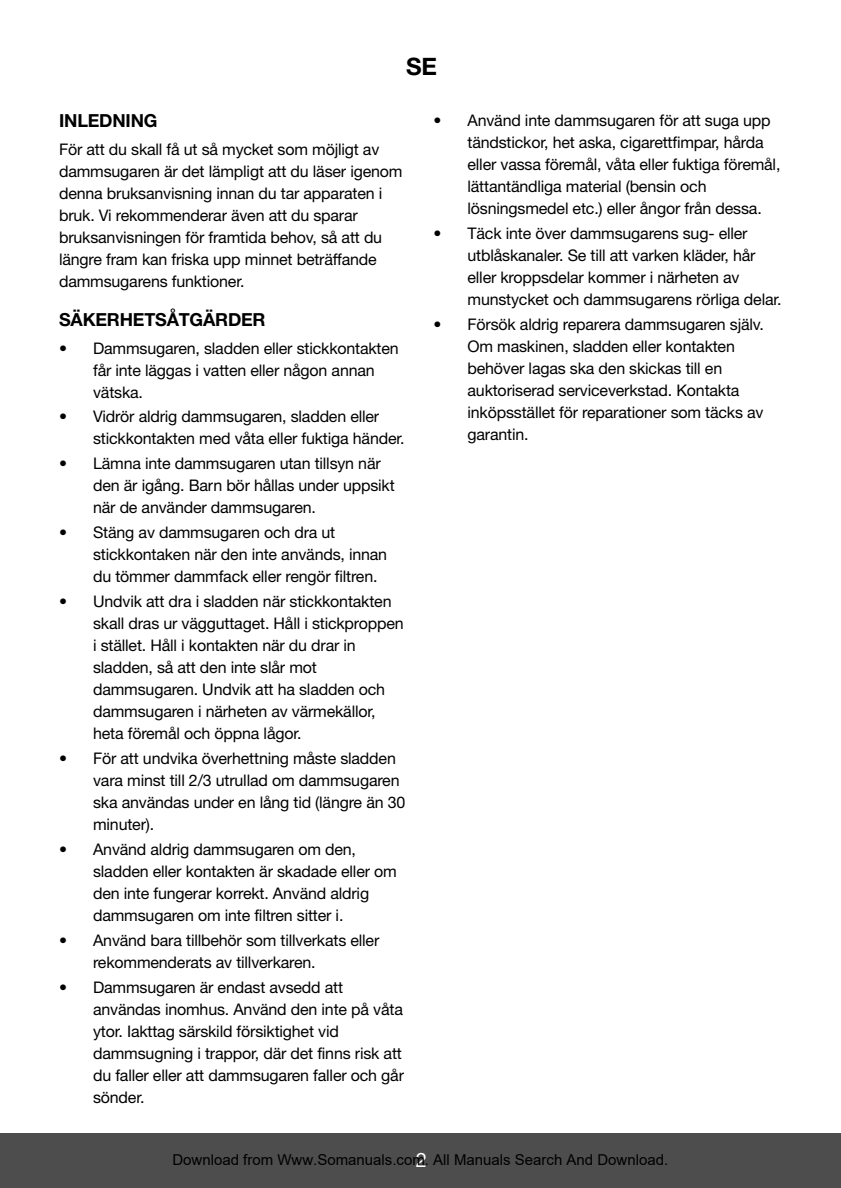
<style>
.page{position:relative;width:841px;height:1188px;background:#fff}
.page>*{position:absolute;margin:0;border:0;box-sizing:border-box;transform-origin:0 0}
.t1{font:700 24px "Helvetica Neue";color:#000}
.t2{font:20px "Helvetica Neue";color:#fff}
.t3{font:700 18px "Helvetica Neue";letter-spacing:-.01em;color:#000}
.t4{font:16px/22px "Helvetica Neue";letter-spacing:-.01em;color:#000}
.t5{font:15px "Arial";color:#000}
</style>
<div class="page">
<div style="left:0;top:1133px;width:841px;height:55px;background:#4d4d4d"></div>
<h1 class="t1" style="left:406px;top:58px;width:32px">SE</h1>
<p class="t3" style="left:59px;top:114px;width:100px">INLEDNING</p>
<p class="t4" style="left:59px;top:140px;width:345px">För att du skall få ut så mycket som möjligt av dammsugaren är det lämpligt att du läser igenom denna bruksanvisning innan du tar apparaten i bruk. Vi rekommenderar även att du sparar bruksanvisningen för framtida behov, så att du längre fram kan friska upp minnet beträffande dammsugarens funktioner.</p>
<p class="t3" style="left:59px;top:313px;width:208px">SÄKERHETSÅTGÄRDER</p>
<p class="t4" style="left:93px;top:338px;width:307px;text-indent:-34px">• Dammsugaren, sladden eller stickkontakten får inte läggas i vatten eller någon annan vätska.</p>
<p class="t4" style="left:93px;top:407px;width:313px;text-indent:-34px">• Vidrör aldrig dammsugaren, sladden eller stickkontakten med våta eller fuktiga händer.</p>
<p class="t4" style="left:93px;top:454px;width:303px;text-indent:-34px">• Lämna inte dammsugaren utan tillsyn när den är igång. Barn bör hållas under uppsikt när de använder dammsugaren.</p>
<p class="t4" style="left:93px;top:523px;width:295px;text-indent:-34px">• Stäng av dammsugaren och dra ut stickkontaken när den inte används, innan du tömmer dammfack eller rengör filtren.</p>
<p class="t4" style="left:93px;top:592px;width:312px;text-indent:-34px">• Undvik att dra i sladden när stickkontakten skall dras ur vägguttaget. Håll i stickproppen i stället. Håll i kontakten när du drar in sladden, så att den inte slår mot dammsugaren. Undvik att ha sladden och dammsugaren i närheten av värmekällor, heta föremål och öppna lågor.</p>
<p class="t4" style="left:93px;top:749px;width:314px;text-indent:-34px">• För att undvika överhettning måste sladden vara minst till 2/3 utrullad om dammsugaren ska användas under en lång tid (längre än 30 minuter).</p>
<p class="t4" style="left:93px;top:839px;width:305px;text-indent:-34px">• Använd aldrig dammsugaren om den, sladden eller kontakten är skadade eller om den inte fungerar korrekt. Använd aldrig dammsugaren om inte filtren sitter i.</p>
<p class="t4" style="left:93px;top:930px;width:288px;text-indent:-34px">• Använd bara tillbehör som tillverkats eller rekommenderats av tillverkaren.</p>
<p class="t4" style="left:93px;top:977px;width:312px;text-indent:-34px">• Dammsugaren är endast avsedd att användas inomhus. Använd den inte på våta ytor. Iakttag särskild försiktighet vid dammsugning i trappor, där det finns risk att du faller eller att dammsugaren faller och går sönder.</p>
<p class="t4" style="left:467px;top:111px;width:314px;text-indent:-34px">• Använd inte dammsugaren för att suga upp tändstickor, het aska, cigarettfimpar, hårda eller vassa föremål, våta eller fuktiga föremål, lättantändliga material (bensin och lösningsmedel etc.) eller ångor från dessa.</p>
<p class="t4" style="left:467px;top:223px;width:315px;text-indent:-34px">• Täck inte över dammsugarens sug- eller utblåskanaler. Se till att varken kläder, hår eller kroppsdelar kommer i närheten av munstycket och dammsugarens rörliga delar.</p>
<p class="t4" style="left:467px;top:314px;width:298px;text-indent:-34px">• Försök aldrig reparera dammsugaren själv.<br>Om maskinen, sladden eller kontakten behöver lagas ska den skickas till en auktoriserad serviceverkstad. Kontakta inköpsstället för reparationer som täcks av garantin.</p>
<p class="t2" style="left:416px;top:1152px;width:13px">2</p>
<p class="t5" style="left:172px;top:1151px;width:497px">Download from Www.Somanuals.com. All Manuals Search And Download.</p>
</div>
